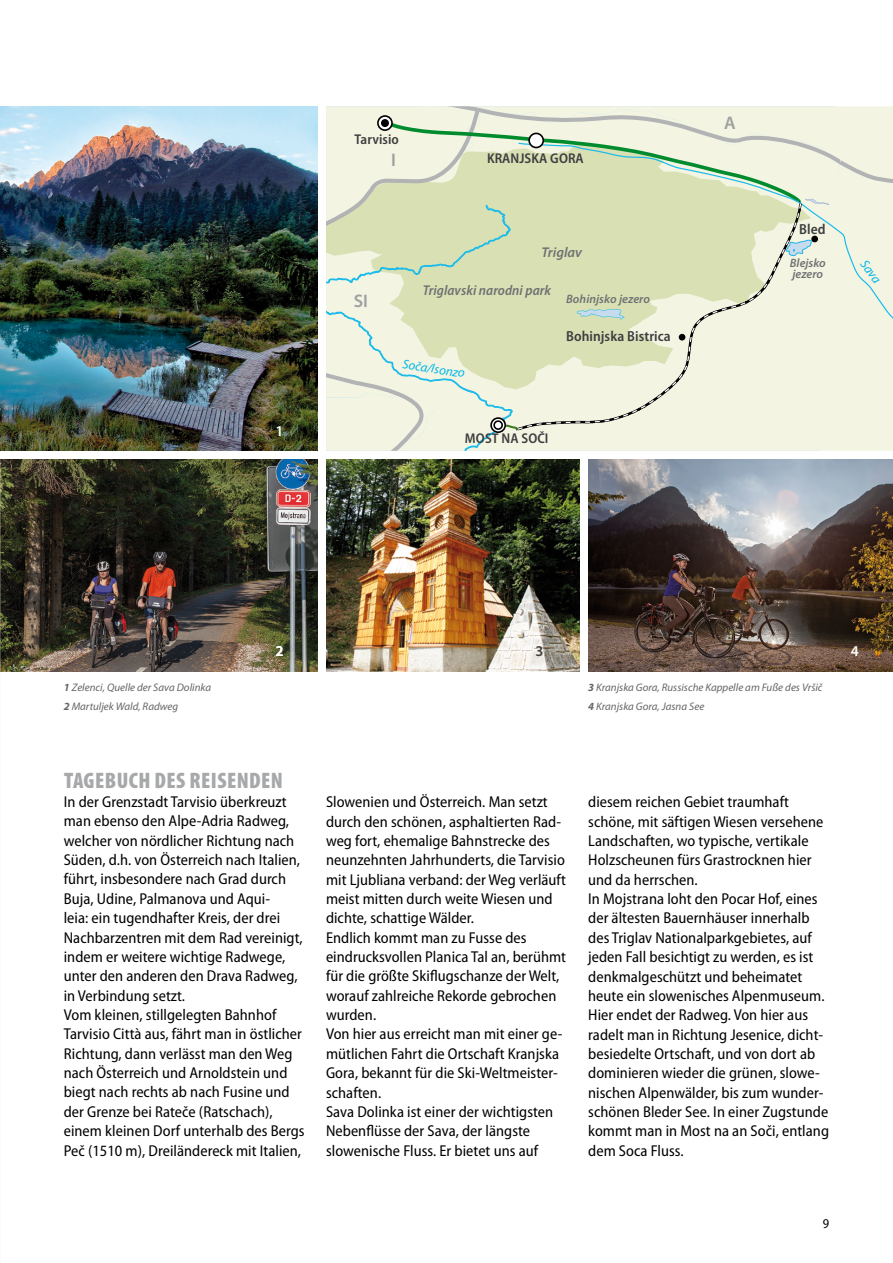
<style>
.page{position:relative;width:893px;height:1263px;background:#fff}
.page>*{position:absolute;margin:0;border:0;box-sizing:border-box;transform-origin:0 0}
.t1{font:900 condensed 22.5px "Myriad Pro";letter-spacing:.02em;color:#a7a8aa}
.t2{font:600 18.15px "Myriad Pro";color:#9ea0a2}
.t3{font:semi-condensed 15.75px/19.4px "Myriad Pro";letter-spacing:.005em;color:#000}
.t4{font:600 15px "Myriad Pro";color:#fff}
.t5{font:600 15px "Myriad Pro";color:#3e3d40}
.t6{font:600 semi-condensed 14.55px "Myriad Pro";letter-spacing:.005em;color:#3e3d40}
.t7{font:600 semi-condensed 14.1px "Myriad Pro";letter-spacing:.005em;color:#3e3d40}
.t8{font:italic 600 semi-condensed 14.1px "Myriad Pro";letter-spacing:.005em;color:#707172}
.t9{font:italic 600 14.1px "Myriad Pro";color:#707172}
.t10{font:semi-condensed 13.5px "Myriad Pro";color:#000}
.t11{font:italic 12.9px "Myriad Pro";color:#00b6e8}
.t12{font:italic 600 12.15px "Myriad Pro";color:#707172}
.t13{font:italic 10.95px/19.4px "Myriad Pro";color:#646567}
.s1{font-weight:700}
</style>
<div class="page">
<img style="left:0;top:106px;width:317px;height:345px">
<img style="left:0;top:459px;width:317px;height:213px">
<img style="left:326px;top:459px;width:254px;height:213px">
<img style="left:588px;top:459px;width:305px;height:213px">
<svg style="left:326px;top:106px;width:567px;height:345px;background:#e2e9ce"></svg>
<p class="t4" style="left:275px;top:421px;width:10px">1</p>
<p class="t7" style="left:355px;top:131px;width:46px">Tarvisio</p>
<p class="t2" style="left:391px;top:149px;width:6px">I</p>
<p class="t7" style="left:487px;top:149px;width:98px">KRANJSKA GORA</p>
<p class="t2" style="left:354px;top:289px;width:16px">SI</p>
<p class="t9" style="left:541px;top:243px;width:42px">Triglav</p>
<p class="t12" style="left:566px;top:291px;width:85px">Bohinjsko jezero</p>
<p class="t8" style="left:423px;top:282px;width:130px">Triglavski narodni park</p>
<p class="t6" style="left:566px;top:326px;width:106px">Bohinjska Bistrica</p>
<p class="t11" style="left:404px;top:356px;width:64px;rotate:9deg">Soča/Isonzo</p>
<p class="t7" style="left:465px;top:430px;width:85px">MOST NA SOČI</p>
<p class="t2" style="left:724px;top:111px;width:13px">A</p>
<p class="t6" style="left:799px;top:220px;width:28px">Bled</p>
<p class="t12" style="left:790px;top:255px;width:37px">Blejsko</p>
<p class="t11" style="left:869px;top:256px;width:27px;rotate:53deg">Sava</p>
<p class="t12" style="left:792px;top:266px;width:32px">jezero</p>
<p class="t4" style="left:275px;top:642px;width:10px">2</p>
<p class="t5" style="left:536px;top:642px;width:10px">3</p>
<p class="t4" style="left:851px;top:642px;width:10px">4</p>
<p class="t13" style="left:64px;top:677px;width:149px"><span class="s1">1</span> Zelenci, Quelle der Sava Dolinka<br><span class="s1">2</span> Martuljek Wald, Radweg</p>
<p class="t13" style="left:588px;top:677px;width:236px"><span class="s1">3</span> Kranjska Gora, Russische Kappelle am Fuße des Vršič<br><span class="s1">4</span> Kranjska Gora, Jasna See</p>
<h1 class="t1" style="left:64px;top:766px;width:221px">TAGEBUCH DES REISENDEN</h1>
<p class="t3" style="left:64px;top:792px;width:242px">In der Grenzstadt Tarvisio überkreuzt man ebenso den Alpe-Adria Radweg, welcher von nördlicher Richtung nach Süden, d.h. von Österreich nach Italien, führt, insbesondere nach Grad durch Buja, Udine, Palmanova und Aqui-<br>leia: ein tugendhafter Kreis, der drei Nachbarzentren mit dem Rad vereinigt, indem er weitere wichtige Radwege, unter den anderen den Drava Radweg, in Verbindung setzt.<br>Vom kleinen, stillgelegten Bahnhof Tarvisio Città aus, fährt man in östlicher Richtung, dann verlässt man den Weg nach Österreich und Arnoldstein und biegt nach rechts ab nach Fusine und der Grenze bei Rateče (Ratschach), einem kleinen Dorf unterhalb des Bergs Peč (1510 m), Dreiländereck mit Italien,</p>
<p class="t3" style="left:326px;top:792px;width:242px">Slowenien und Österreich. Man setzt durch den schönen, asphaltierten Rad&shy;weg fort, ehemalige Bahnstrecke des neunzehnten Jahrhunderts, die Tarvisio mit Ljubliana verband: der Weg verläuft meist mitten durch weite Wiesen und dichte, schattige Wälder.<br>Endlich kommt man zu Fusse des eindrucksvollen Planica Tal an, berühmt für die größte Skiflugschanze der Welt, worauf zahlreiche Rekorde gebrochen wurden.<br>Von hier aus erreicht man mit einer ge&shy;mütlichen Fahrt die Ortschaft Kranjska Gora, bekannt für die Ski-Weltmeister&shy;schaften.<br>Sava Dolinka ist einer der wichtigsten Nebenflüsse der Sava, der längste slowenische Fluss. Er bietet uns auf</p>
<p class="t3" style="left:588px;top:792px;width:242px">diesem reichen Gebiet traumhaft schöne, mit säftigen Wiesen versehene Landschaften, wo typische, vertikale Holzscheunen fürs Grastrocknen hier und da herrschen.<br>In Mojstrana loht den Pocar Hof, eines der ältesten Bauernhäuser innerhalb des Triglav Nationalparkgebietes, auf jeden Fall besichtigt zu werden, es ist denkmalgeschützt und beheimatet heute ein slowenisches Alpenmuseum.<br>Hier endet der Radweg. Von hier aus radelt man in Richtung Jesenice, dicht&shy;besiedelte Ortschaft, und von dort ab dominieren wieder die grünen, slowe&shy;nischen Alpenwälder, bis zum wunder&shy;schönen Bleder See. In einer Zugstunde kommt man in Most na an Soči, entlang dem Soca Fluss.</p>
<p class="t10" style="left:823px;top:1216px;width:8px">9</p>
</div>
